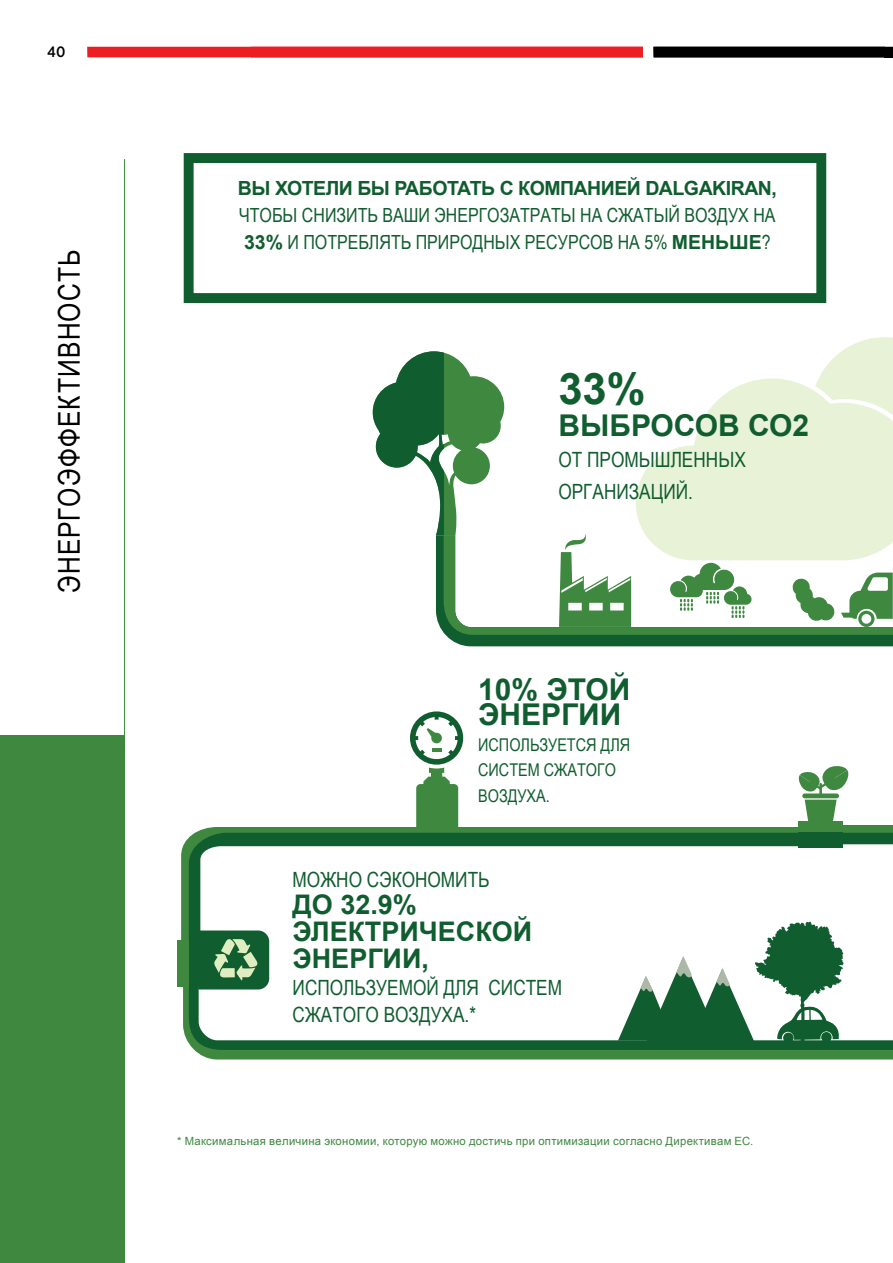
<style>
.page{position:relative;width:893px;height:1263px;background:#fff}
.page>*{position:absolute;margin:0;border:0;box-sizing:border-box;transform-origin:0 0}
.t1{font:700 43.5px "Arial";color:#105d2f}
.t2{font:700 30px/25.5px "Arial";color:#105d2f}
.t3{font:30px "Arial Narrow";letter-spacing:.04em;color:#000}
.t4{font:700 27px/27px "Arial";color:#105d2f}
.t5{font:21px/27px "Arial Narrow";color:#105d2f}
.t6{font:19.5px/27px "Arial Narrow";color:#105d2f}
.t7{font:700 19.5px "Arial";letter-spacing:-.025em;color:#105d2f}
.t8{font:17.55px/25.5px "Arial Narrow";color:#105d2f}
.t9{font:500 15px "Gotham Pro Narrow";color:#000}
.t10{font:11.25px "Arial";letter-spacing:.025em;color:#3e8840}
.s1{font-family:"Arial";font-weight:700}
</style>
<div class="page">
<svg style="left:444px;top:535px;width:449px;height:298px"></svg>
<svg style="left:181px;top:827px;width:617px;height:113px;background:#458c48"></svg>
<svg style="left:189px;top:833px;width:648px;height:121px"></svg>
<div style="left:183px;top:986px;width:710px;height:73px;background:#3e8840"></div>
<svg style="left:189px;top:954px;width:704px;height:96px"></svg>
<div style="left:177px;top:940px;width:25px;height:46px;background:#105d2f"></div>
<div style="left:177px;top:940px;width:12px;height:46px;background:#3e8840"></div>
<div style="left:798px;top:821px;width:45px;height:27px;background:#3e8840"></div>
<div style="left:798px;top:833px;width:45px;height:15px;background:#105d2f"></div>
<svg style="left:819px;top:337px;width:74px;height:41px"></svg>
<svg style="left:636px;top:378px;width:257px;height:182px;fill:#e8f2d7"></svg>
<svg style="left:373px;top:351px;width:131px;height:184px"></svg>
<svg style="left:410px;top:711px;width:53px;height:116px"></svg>
<svg style="left:670px;top:563px;width:81px;height:55px"></svg>
<svg style="left:798px;top:765px;width:51px;height:57px"></svg>
<div style="left:802px;top:793px;width:37px;height:5px;background:#3e8840;border-radius:2px"></div>
<div style="left:0;top:735px;width:125px;height:528px;background:#3e8840"></div>
<div style="left:884px;top:47px;width:9px;height:10px;background:#000"></div>
<div style="left:87px;top:47px;width:556px;height:10px;background:#ed1d24"></div>
<div style="left:653px;top:47px;width:232px;height:10px;background:#000"></div>
<div style="left:184px;top:153px;width:642px;height:150px;border:10px solid #105d2f"></div>
<hr style="left:124px;top:159px;width:1px;height:576px;background:#3e8840">
<p class="t9" style="left:47px;top:43px;width:20px">40</p>
<h2 class="t3" style="left:47px;top:593px;width:345px;rotate:-90deg">ЭНЕРГОЭФФЕКТИВНОСТЬ</h2>
<p class="t7" style="left:238px;top:175px;width:541px">ВЫ ХОТЕЛИ БЫ РАБОТАТЬ С КОМПАНИЕЙ DALGAKIRAN,</p>
<p class="t6" style="left:239px;top:201px;width:538px">ЧТОБЫ СНИЗИТЬ ВАШИ ЭНЕРГОЗАТРАТЫ НА СЖАТЫЙ ВОЗДУХ НА<br><span class="s1">33%</span> И ПОТРЕБЛЯТЬ ПРИРОДНЫХ РЕСУРСОВ НА 5% <span class="s1">МЕНЬШЕ</span>?</p>
<h1 class="t1" style="left:558px;top:360px;width:89px">33%</h1>
<h2 class="t2" style="left:558px;top:414px;width:252px">ВЫБРОСОВ СО2</h2>
<p class="t5" style="left:558px;top:443px;width:189px;line-height:31.5px">ОТ ПРОМЫШЛЕННЫХ<br>ОРГАНИЗАЦИЙ.</p>
<h2 class="t2" style="left:478px;top:677px;width:154px">10% ЭТОЙ<br>ЭНЕРГИИ</h2>
<p class="t8" style="left:478px;top:731px;width:154px">ИСПОЛЬЗУЕТСЯ ДЛЯ<br>СИСТЕМ СЖАТОГО<br>ВОЗДУХА.</p>
<p class="t5" style="left:293px;top:865px;width:198px">МОЖНО СЭКОНОМИТЬ</p>
<h3 class="t4" style="left:293px;top:892px;width:241px">ДО 32.9%<br>ЭЛЕКТРИЧЕСКОЙ<br>ЭНЕРГИИ,</h3>
<p class="t5" style="left:293px;top:973px;width:271px">ИСПОЛЬЗУЕМОЙ ДЛЯ СИСТЕМ<br>СЖАТОГО ВОЗДУХА.*</p>
<p class="t10" style="left:177px;top:1134px;width:578px">* Максимальная величина экономии, которую можно достичь при оптимизации согласно Директивам ЕС.</p>
</div>
